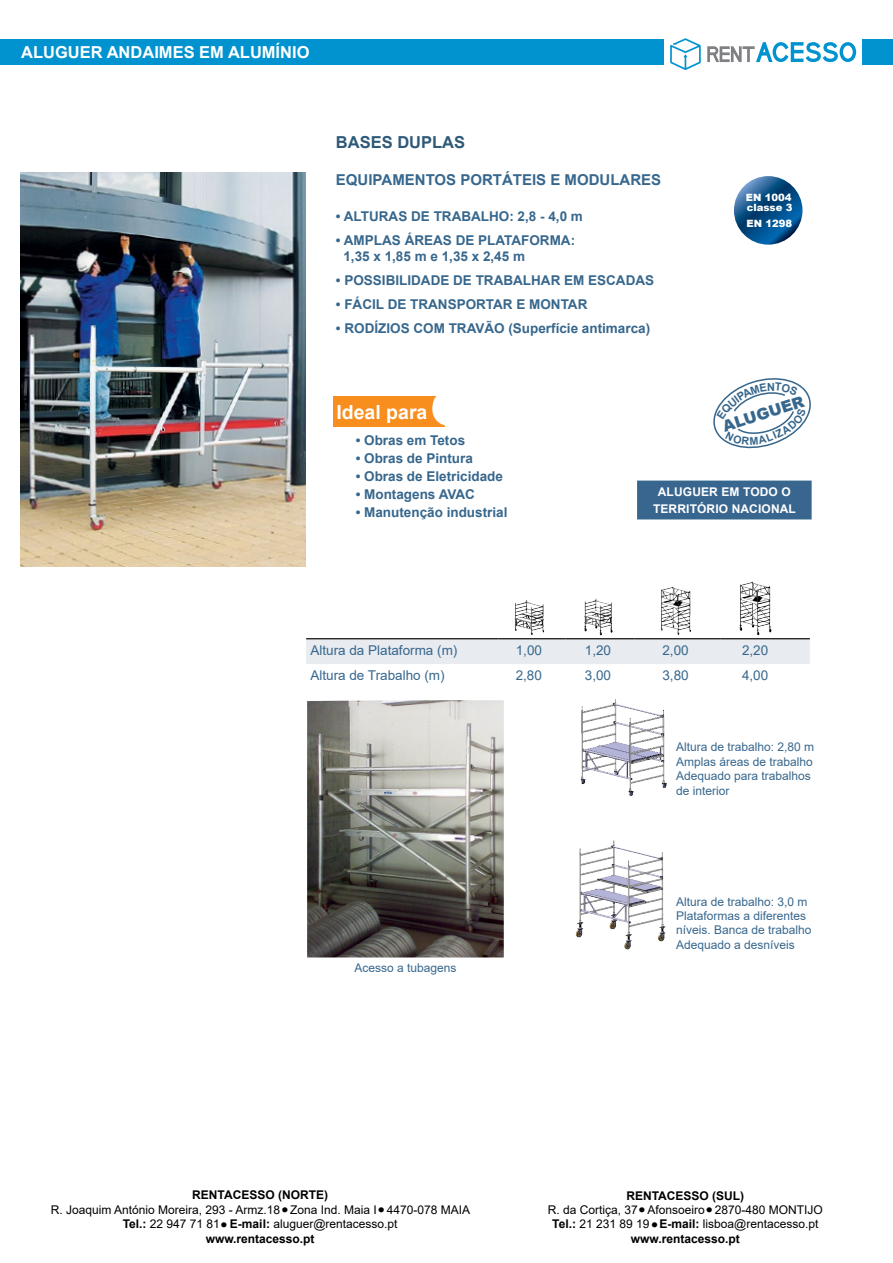
<style>
.page{position:relative;width:893px;height:1263px;background:#fff}
.page>*{position:absolute;margin:0;border:0;box-sizing:border-box;transform-origin:0 0}
.t1{font:700 19.5px "Arial";color:#fff}
.t2{font:700 18px "Arial";color:#000}
.t3{font:700 16.5px "Arial";color:#fff}
.t4{font:700 16.5px "Arial";color:#2e5978}
.t5{font:900 15.6px "Arial";color:#37678d}
.t6{font:700 15px "Arial";color:#37678d}
.t7{font:700 13.5px/16.2px "Arial";color:#37678d}
.t8{font:13.5px "Arial";color:#37678d}
.t9{font:12px/14.4px "Arial";color:#000;text-align:center}
.t10{font:12px/14.4px "Arial";color:#37678d}
.t11{font:700 12px "Arial";color:#000}
.t12{font:700 12px/16.5px "Arial";letter-spacing:.01em;color:#fff;text-align:center}
.t13{font:900 10.05px/10.1px "Arial";color:#fff}
.s1{font-weight:700}
</style>
<div class="page">
<div style="left:0;top:39px;width:663px;height:26px;background:#0093d0"></div>
<div style="left:862px;top:39px;width:31px;height:26px;background:#0093d0"></div>
<svg style="left:707px;top:42px;width:149px;height:20px"></svg>
<svg style="left:670px;top:38px;width:31px;height:32px"></svg>
<img style="left:20px;top:173px;width:285px;height:394px">
<div style="left:334px;top:396px;width:111px;height:31px;background:#f78e1e"></div>
<svg style="left:432px;top:396px;width:13px;height:30px"></svg>
<div style="left:637px;top:481px;width:175px;height:38px;background:#38668f"></div>
<img style="left:307px;top:700px;width:197px;height:257px">
<img style="left:580px;top:699px;width:87px;height:97px">
<img style="left:575px;top:840px;width:91px;height:110px">
<img style="left:734px;top:176px;width:68px;height:69px;border-radius:34px">
<div style="left:306px;top:639px;width:504px;height:25px;background:#e8ebf0"></div>
<hr style="left:306px;top:638px;width:193px;height:1px;background:#000">
<hr style="left:499px;top:638px;width:67px;height:1px;background:#000">
<hr style="left:566px;top:638px;width:69px;height:1px;background:#000">
<hr style="left:635px;top:638px;width:86px;height:1px;background:#000">
<hr style="left:721px;top:638px;width:89px;height:1px;background:#000">
<img style="left:514px;top:600px;width:33px;height:39px">
<img style="left:584px;top:598px;width:29px;height:37px">
<img style="left:660px;top:587px;width:34px;height:52px">
<img style="left:739px;top:581px;width:33px;height:54px">
<svg style="left:713px;top:378px;width:98px;height:71px"></svg>
<p class="t3" style="left:21px;top:41px;width:290px">ALUGUER ANDAIMES EM ALUMÍNIO</p>
<p class="t4" style="left:336px;top:131px;width:131px">BASES DUPLAS</p>
<p class="t6" style="left:336px;top:169px;width:327px">EQUIPAMENTOS PORTÁTEIS E MODULARES</p>
<p class="t7" style="left:336px;top:208px;width:248px">• ALTURAS DE TRABALHO: 2,8 - 4,0 m</p>
<p class="t7" style="left:343px;top:232px;width:233px;text-indent:-8px">• AMPLAS ÁREAS DE PLATAFORMA:<br>1,35 x 1,85 m e 1,35 x 2,45 m</p>
<p class="t7" style="left:336px;top:272px;width:320px">• POSSIBILIDADE DE TRABALHAR EM ESCADAS</p>
<p class="t7" style="left:336px;top:296px;width:253px">• FÁCIL DE TRANSPORTAR E MONTAR</p>
<p class="t7" style="left:336px;top:320px;width:316px">• RODÍZIOS COM TRAVÃO (Superfície antimarca)</p>
<p class="t13" style="left:746px;top:192px;width:48px">EN 1004 classe 3</p>
<p class="t13" style="left:746px;top:218px;width:47px">EN 1298</p>
<h1 class="t1" style="left:336px;top:398px;width:93px">Ideal para</h1>
<p class="t7" style="left:356px;top:433px;width:111px">• Obras em Tetos</p>
<p class="t7" style="left:356px;top:451px;width:119px">• Obras de Pintura</p>
<p class="t7" style="left:356px;top:469px;width:149px">• Obras de Eletricidade</p>
<p class="t7" style="left:356px;top:487px;width:121px">• Montagens AVAC</p>
<p class="t7" style="left:356px;top:505px;width:153px">• Manutenção industrial</p>
<p class="t5" style="left:720px;top:416px;width:86px;rotate:-18deg">ALUGUER</p>
<p class="t12" style="left:653px;top:484px;width:144px">ALUGUER EM TODO O<br>TERRITÓRIO NACIONAL</p>
<p class="t8" style="left:310px;top:640px;width:149px">Altura da Plataforma (m)</p>
<p class="t8" style="left:516px;top:640px;width:28px">1,00</p>
<p class="t8" style="left:585px;top:640px;width:28px">1,20</p>
<p class="t8" style="left:662px;top:640px;width:28px">2,00</p>
<p class="t8" style="left:742px;top:640px;width:28px">2,20</p>
<p class="t8" style="left:310px;top:666px;width:136px">Altura de Trabalho (m)</p>
<p class="t8" style="left:516px;top:666px;width:28px">2,80</p>
<p class="t8" style="left:585px;top:666px;width:28px">3,00</p>
<p class="t8" style="left:662px;top:666px;width:28px">3,80</p>
<p class="t8" style="left:742px;top:666px;width:28px">4,00</p>
<p class="t10" style="left:676px;top:740px;width:140px">Altura de trabalho: 2,80 m<br>Amplas áreas de trabalho<br>Adequado para trabalhos de interior</p>
<p class="t10" style="left:354px;top:960px;width:104px">Acesso a tubagens</p>
<p class="t10" style="left:676px;top:894px;width:137px">Altura de trabalho: 3,0 m<br>Plataformas a diferentes níveis. Banca de trabalho<br>Adequado a desníveis</p>
<p class="t11" style="left:192px;top:1187px;width:137px">RENTACESSO (NORTE)</p>
<p class="t9" style="left:51px;top:1202px;width:421px">R. Joaquim António Moreira, 293 - Armz.18 Zona Ind. Maia I 4470-078 MAIA<br><span class="s1">Tel.:</span> 22 947 71 81 <span class="s1">E-mail:</span> aluguer@rentacesso.pt<br><span class="s1">www.rentacesso.pt</span></p>
<h2 class="t2" style="left:282px;top:1197px;width:8px">•</h2>
<h2 class="t2" style="left:378px;top:1197px;width:8px">•</h2>
<h2 class="t2" style="left:221px;top:1211px;width:8px">•</h2>
<p class="t11" style="left:626px;top:1187px;width:119px">RENTACESSO (SUL)</p>
<p class="t9" style="left:548px;top:1202px;width:276px">R. da Cortiça, 37 Afonsoeiro 2870-480 MONTIJO<br><span class="s1">Tel.:</span> 21 231 89 19 <span class="s1">E-mail:</span> lisboa@rentacesso.pt <span class="s1">www.rentacesso.pt</span></p>
<h2 class="t2" style="left:639px;top:1197px;width:8px">•</h2>
<h2 class="t2" style="left:706px;top:1197px;width:8px">•</h2>
<h2 class="t2" style="left:651px;top:1211px;width:8px">•</h2>
</div>
